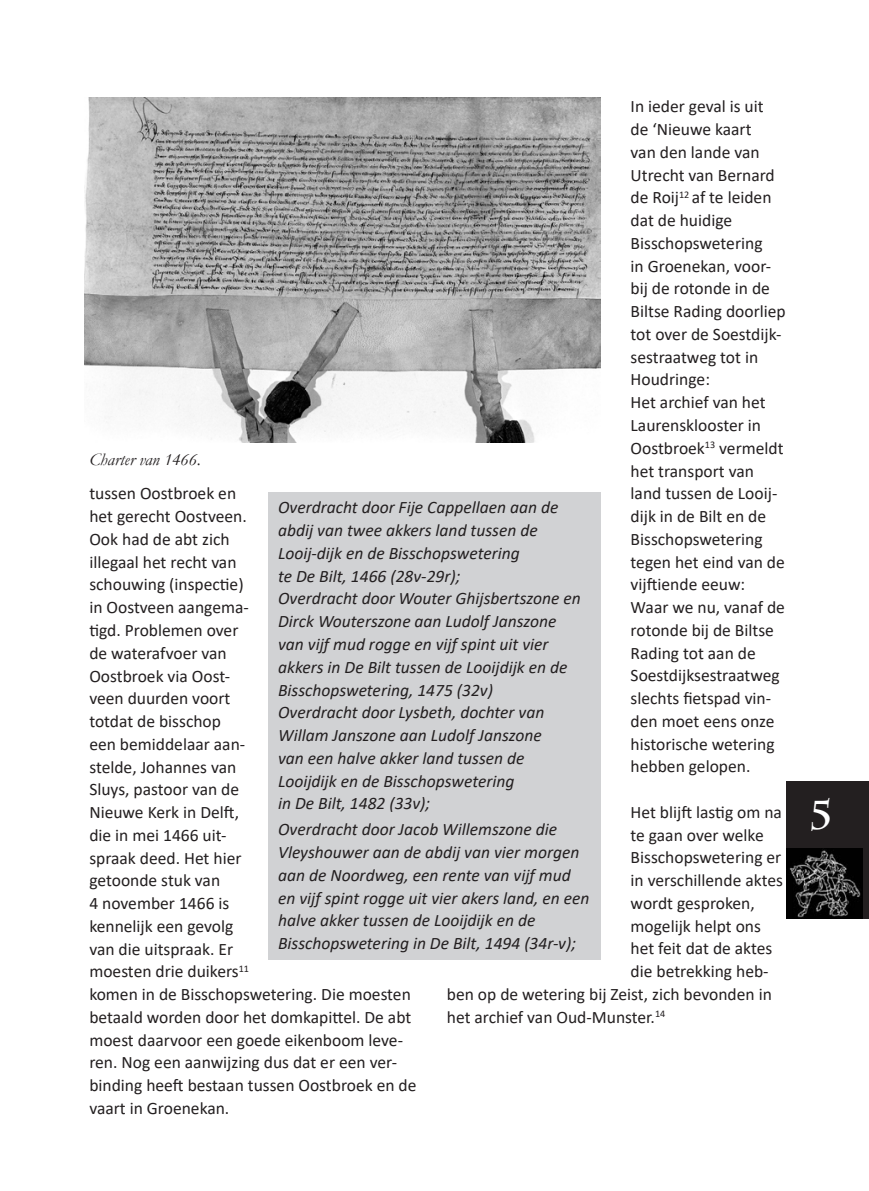
<style>
.page{position:relative;width:869px;height:1191px;background:#fff}
.page>*{position:absolute;margin:0;border:0;box-sizing:border-box;transform-origin:0 0}
.t1{font:700 40.25px "Charlemagne Std";color:#fff}
.t2{font:17.5px/22.8px "Calibri";color:#231f20}
.t3{font:italic 17.5px/22.8px "Calibri";color:#231f20}
.t4{font:italic 17.5px "Garamond";color:#231f20}
</style>
<div class="page">
<div style="left:786px;top:780px;width:33px;height:69px;background:#231f20"></div>
<div style="left:809px;top:780px;width:59px;height:69px;background:#231f20"></div>
<svg style="left:859px;top:780px;width:9px;height:138px"></svg>
<img style="left:786px;top:848px;width:75px;height:70px">
<img style="left:84px;top:98px;width:516px;height:345px">
<div style="left:268px;top:492px;width:332px;height:345px;background:#d1d2d4"></div>
<div style="left:268px;top:837px;width:332px;height:122px;background:#d1d2d4"></div>
<p class="t2" style="left:630px;top:95px;width:146px">In ieder geval is uit de ‘Nieuwe kaart van den lande van<br>Utrecht van Bernard de Roij<sup>12</sup> af te leiden dat de huidige</p>
<p class="t2" style="left:630px;top:231px;width:157px">Bisschopswetering<br>in Groenekan, voor&shy;bij de rotonde in de<br>Biltse Rading doorliep tot over de Soestdijk&shy;sestraatweg tot in<br>Houdringe:</p>
<p class="t2" style="left:630px;top:390px;width:156px">Het archief van het<br>Laurensklooster in<br>Oostbroek<sup>13</sup> vermeldt het transport van land tussen de Looij&shy;dijk in de Bilt en de<br>Bisschopswetering tegen het eind van de vijftiende eeuw:<br>Waar we nu, vanaf de rotonde bij de Biltse</p>
<p class="t2" style="left:630px;top:641px;width:151px">Rading tot aan de<br>Soestdijksestraatweg slechts fietspad vin&shy;den moet eens onze historische wetering hebben gelopen.</p>
<p class="t2" style="left:630px;top:800px;width:153px">Het blijft lastig om na</p>
<p class="t2" style="left:630px;top:823px;width:134px">te gaan over welke</p>
<p class="t2" style="left:630px;top:845px;width:152px">Bisschopswetering er</p>
<p class="t2" style="left:630px;top:868px;width:154px">in verschillende aktes</p>
<p class="t2" style="left:630px;top:891px;width:126px">wordt gesproken,</p>
<p class="t2" style="left:630px;top:914px;width:132px">mogelijk helpt ons</p>
<p class="t2" style="left:630px;top:936px;width:143px">het feit dat de aktes</p>
<p class="t2" style="left:630px;top:959px;width:139px">die betrekking heb-</p>
<p class="t2" style="left:446px;top:982px;width:326px">ben op de wetering bij Zeist, zich bevonden in</p>
<p class="t2" style="left:446px;top:1005px;width:220px">het archief van Oud-Munster.<sup>14</sup></p>
<p class="t4" style="left:89px;top:448px;width:113px">Charter van 1466.</p>
<p class="t2" style="left:89px;top:482px;width:159px">tussen Oostbroek en het gerecht Oostveen.</p>
<p class="t2" style="left:89px;top:527px;width:328px">Ook had de abt zich<br>illegaal het recht van<br>schouwing (inspectie)<br>in Oostveen aangema-<br>tigd. Problemen over<br>de waterafvoer van<br>Oostbroek via Oost-<br>veen duurden voort<br>totdat de bisschop<br>een bemiddelaar aan-<br>stelde, Johannes van<br>Sluys, pastoor van de<br>Nieuwe Kerk in Delft,<br>die in mei 1466 uit-<br>spraak deed. Het hier<br>getoonde stuk van<br>4 november 1466 is<br>kennelijk een gevolg<br>van die uitspraak. Er<br>moesten drie duikers<sup>11<br></sup>komen in de Bisschopswetering. Die moesten betaald worden door het domkapittel. De abt moest daarvoor een goede eikenboom leve&shy;ren. Nog een aanwijzing dus dat er een ver&shy;binding heeft bestaan tussen Oostbroek en de vaart in Groenekan.</p>
<p class="t3" style="left:278px;top:495px;width:282px">Overdracht door Fije Cappellaen aan de</p>
<p class="t3" style="left:278px;top:518px;width:261px">abdij van twee akkers land tussen de</p>
<p class="t3" style="left:278px;top:541px;width:243px">Looij-dijk en de Bisschopswetering</p>
<p class="t3" style="left:278px;top:564px;width:304px">te De Bilt, 1466 (28v-29r);<br>Overdracht door Wouter Ghijsbertszone en</p>
<p class="t3" style="left:278px;top:609px;width:280px">Dirck Wouterszone aan Ludolf Janszone</p>
<p class="t3" style="left:278px;top:632px;width:272px">van vijf mud rogge en vijf spint uit vier</p>
<p class="t3" style="left:278px;top:655px;width:291px">akkers in De Bilt tussen de Looijdijk en de</p>
<p class="t3" style="left:278px;top:677px;width:216px">Bisschopswetering, 1475 (32v)</p>
<p class="t3" style="left:278px;top:700px;width:268px">Overdracht door Lysbeth, dochter van</p>
<p class="t3" style="left:278px;top:723px;width:265px">Willam Janszone aan Ludolf Janszone</p>
<p class="t3" style="left:278px;top:746px;width:248px">van een halve akker land tussen de</p>
<p class="t3" style="left:278px;top:768px;width:238px">Looijdijk en de Bisschopswetering</p>
<p class="t3" style="left:278px;top:790px;width:280px;line-height:25.9px">in De Bilt, 1482 (33v);<br>Overdracht door Jacob Willemszone die</p>
<p class="t3" style="left:278px;top:840px;width:303px">Vleyshouwer aan de abdij van vier morgen</p>
<p class="t3" style="left:278px;top:863px;width:294px">aan de Noordweg, een rente van vijf mud</p>
<p class="t3" style="left:278px;top:885px;width:313px">en vijf spint rogge uit vier akers land, en een</p>
<p class="t3" style="left:278px;top:908px;width:259px">halve akker tussen de Looijdijk en de</p>
<p class="t3" style="left:278px;top:931px;width:299px">Bisschopswetering in De Bilt, 1494 (34r-v);</p>
<h1 class="t1" style="left:809px;top:792px;width:25px">5</h1>
</div>
